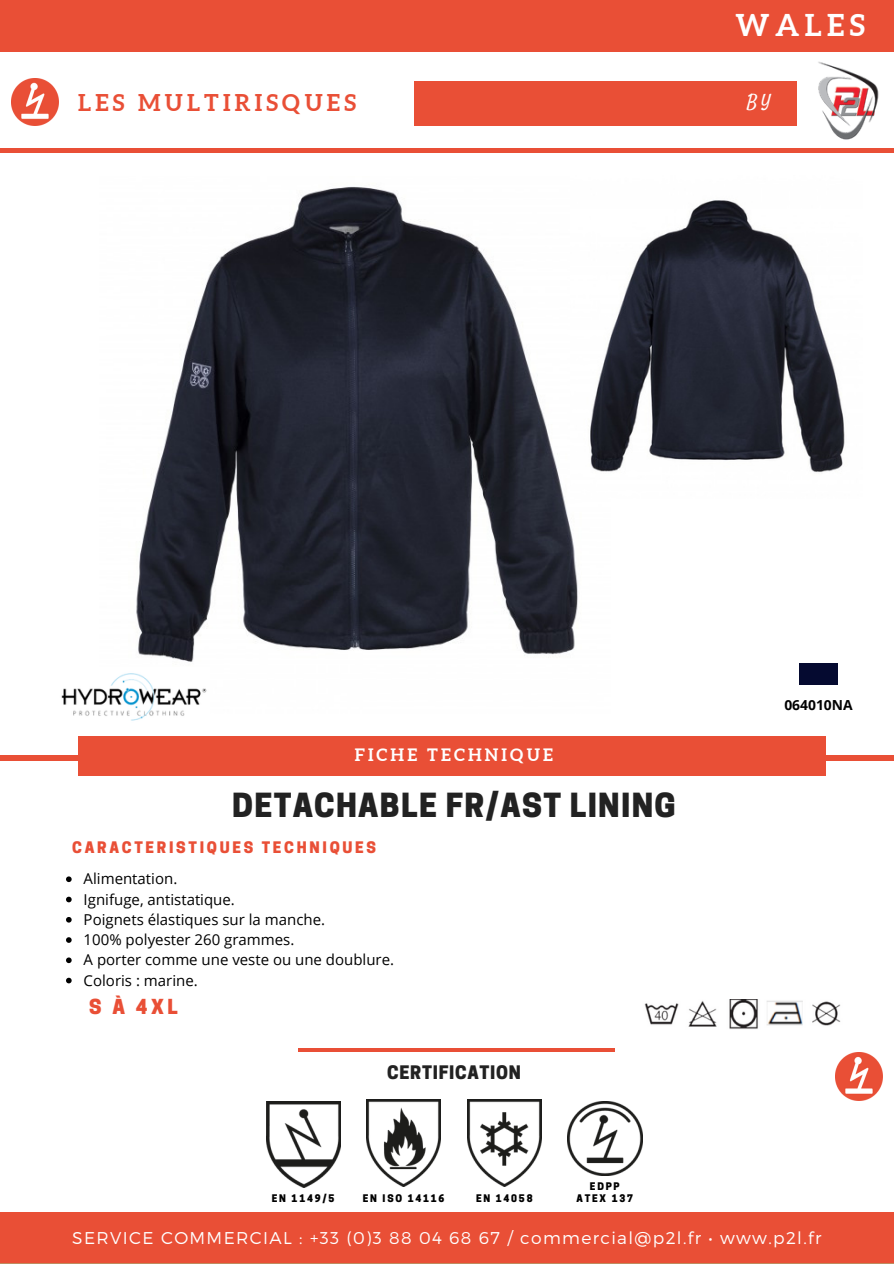
<style>
.page{position:relative;width:894px;height:1264px;background:#fff}
.page>*{position:absolute;margin:0;border:0;box-sizing:border-box;transform-origin:0 0}
.t1{font:800 31.2px "Cooper Hewitt";letter-spacing:.04em;color:#222}
.t2{font:700 30px "Aleo";letter-spacing:.18em;color:#fff}
.t3{font:700 23.1px "Aleo";letter-spacing:.18em;color:#e94f36}
.t4{font:800 19.5px "Cooper Hewitt";color:#e94f36}
.t5{font:18px "Satisfy";color:#fff}
.t6{font:800 17.55px "Cooper Hewitt";letter-spacing:.04em;color:#222}
.t7{font:300 17.1px "Montserrat";letter-spacing:.08em;color:#fff}
.t8{font:700 17.1px "Aleo";letter-spacing:.18em;color:#fff}
.t9{font:15px "Open Sans";color:#000}
.t10{font:800 15px "Cooper Hewitt";letter-spacing:.18em;color:#e94f36}
.t11{font:700 13.8px "Open Sans";color:#000}
.t12{font:800 9.9px "Cooper Hewitt";letter-spacing:.18em;color:#000}
</style>
<div class="page">
<hr style="left:0;top:756px;width:893px;height:4px;background:#e94f36">
<div style="left:78px;top:736px;width:747px;height:39px;background:#e94f36"></div>
<hr style="left:298px;top:1048px;width:316px;height:3px;background:#e94f36">
<div style="left:0;top:1212px;width:893px;height:51px;background:#e94f36"></div>
<div style="left:0;top:0;width:893px;height:52px;background:#e94f36"></div>
<hr style="left:0;top:1263px;width:893px;height:1px;background:#be8d60">
<div style="left:0;top:148px;width:893px;height:5px;background:#e94f36"></div>
<img style="left:818px;top:62px;width:61px;height:78px">
<div style="left:414px;top:82px;width:382px;height:44px;background:#e94f36"></div>
<img style="left:11px;top:78px;width:48px;height:48px">
<img style="left:835px;top:1052px;width:47px;height:48px">
<div style="left:799px;top:663px;width:38px;height:21px;background:#050a30"></div>
<img style="left:136px;top:186px;width:442px;height:476px">
<img style="left:61px;top:673px;width:146px;height:48px">
<img style="left:570px;top:186px;width:275px;height:312px">
<img style="left:266px;top:1101px;width:74px;height:86px">
<img style="left:366px;top:1099px;width:75px;height:87px">
<img style="left:467px;top:1099px;width:74px;height:87px">
<img style="left:567px;top:1101px;width:75px;height:74px">
<img style="left:644px;top:999px;width:197px;height:30px">
<svg style="left:66px;top:876px;width:6px;height:6px"></svg>
<svg style="left:66px;top:896px;width:6px;height:6px"></svg>
<svg style="left:66px;top:917px;width:6px;height:5px"></svg>
<svg style="left:66px;top:937px;width:6px;height:5px"></svg>
<svg style="left:66px;top:957px;width:6px;height:6px"></svg>
<svg style="left:66px;top:977px;width:6px;height:6px"></svg>
<p class="t2" style="left:735px;top:7px;width:131px">WALES</p>
<p class="t3" style="left:78px;top:89px;width:279px">LES MULTIRISQUES</p>
<p class="t5" style="left:746px;top:90px;width:25px">BY</p>
<p class="t8" style="left:354px;top:744px;width:200px">FICHE TECHNIQUE</p>
<p class="t1" style="left:232px;top:793px;width:445px">DETACHABLE FR/AST LINING</p>
<p class="t10" style="left:72px;top:842px;width:305px">CARACTERISTIQUES TECHNIQUES</p>
<p class="t9" style="left:84px;top:868px;width:95px">Alimentation.</p>
<p class="t9" style="left:84px;top:888px;width:153px">Ignifuge, antistatique.</p>
<p class="t9" style="left:84px;top:908px;width:243px">Poignets élastiques sur la manche.</p>
<p class="t9" style="left:84px;top:929px;width:212px">100% polyester 260 grammes.</p>
<p class="t9" style="left:84px;top:949px;width:312px">A porter comme une veste ou une doublure.</p>
<p class="t9" style="left:84px;top:969px;width:116px">Coloris : marine.</p>
<p class="t4" style="left:89px;top:999px;width:90px">S À 4XL</p>
<p class="t6" style="left:387px;top:1065px;width:135px">CERTIFICATION</p>
<p class="t12" style="left:272px;top:1194px;width:64px">EN 1149/5</p>
<p class="t12" style="left:362px;top:1194px;width:83px">EN ISO 14116</p>
<p class="t12" style="left:476px;top:1194px;width:58px">EN 14058</p>
<p class="t12" style="left:589px;top:1182px;width:31px">EDPP</p>
<p class="t12" style="left:576px;top:1194px;width:58px">ATEX 137</p>
<p class="t11" style="left:784px;top:695px;width:70px">064010NA</p>
<p class="t7" style="left:72px;top:1227px;width:750px">SERVICE COMMERCIAL : +33 (0)3 88 04 68 67 / commercial@p2l.fr • www.p2l.fr</p>
</div>
